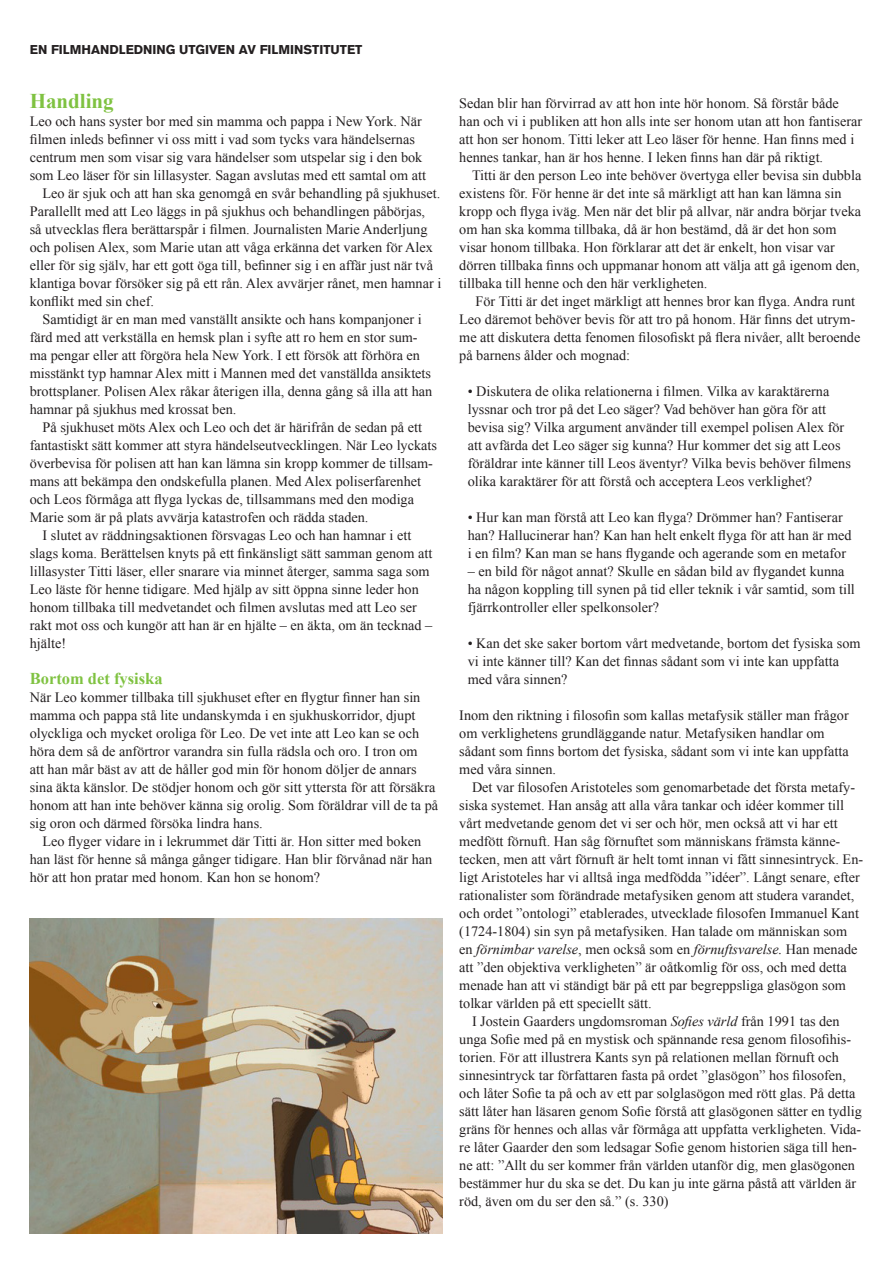
<style>
.page{position:relative;width:893px;height:1263px;background:#fff}
.page>*{position:absolute;margin:0;border:0;box-sizing:border-box;transform-origin:0 0}
.Underrubrik{font:700 21px "Times New Roman";color:#7fc241}
.Underrubrik-2{font:700 16.5px "Times New Roman";color:#7fc241}
.Brödtext{font:14.25px/18px "Times New Roman";color:#231f20}
.Första_brödtext_efte{font:14.25px/18px "Times New Roman";color:#231f20}
.Diskussionsfråga{font:14.25px/18px "Times New Roman";color:#231f20}
.Första_brödtext_efte-2{font:700 12.75px "Akzidenz Grotesk BQ";color:#231f20}
.s1{font-style:italic}
</style>
<div class="page">
<img style="left:30px;top:918px;width:412px;height:315px">
<p class="Första_brödtext_efte-2" style="left:30px;top:42px;width:334px">EN FILMHANDLEDNING UTGIVEN AV FILMINSTITUTET</p>
<p class="Underrubrik" style="left:30px;top:86px;width:86px">Handling</p>
<p class="Första_brödtext_efte" style="left:30px;top:112px;width:398px">Leo och hans syster bor med sin mamma och pappa i New York. När filmen inleds befinner vi oss mitt i vad som tycks vara händelsernas centrum men som visar sig vara händelser som utspelar sig i den bok som Leo läser för sin lillasyster. Sagan avslutas med ett samtal om att</p>
<p class="Första_brödtext_efte" style="left:30px;top:184px;width:413px;text-indent:13px">Leo är sjuk och att han ska genomgå en svår behandling på sjukhuset.<br>Parallellt med att Leo läggs in på sjukhus och behandlingen påbörjas,<br>så utvecklas flera berättarspår i filmen. Journalisten Marie Anderljung och polisen Alex, som Marie utan att våga erkänna det varken för Alex eller för sig själv, har ett gott öga till, befinner sig i en affär just när två klantiga bovar försöker sig på ett rån. Alex avvärjer rånet, men hamnar i konflikt med sin chef.</p>
<p class="Brödtext" style="left:30px;top:310px;width:404px;text-indent:13px">Samtidigt är en man med vanställt ansikte och hans kompanjoner i färd med att verkställa en hemsk plan i syfte att ro hem en stor sum&shy;ma pengar eller att förgöra hela New York. I ett försök att förhöra en misstänkt typ hamnar Alex mitt i Mannen med det vanställda ansiktets brottsplaner. Polisen Alex råkar återigen illa, denna gång så illa att han hamnar på sjukhus med krossat ben.</p>
<p class="Brödtext" style="left:30px;top:418px;width:409px;text-indent:13px">På sjukhuset möts Alex och Leo och det är härifrån de sedan på ett fantastiskt sätt kommer att styra händelseutvecklingen. När Leo lyckats överbevisa för polisen att han kan lämna sin kropp kommer de tillsam&shy;mans att bekämpa den ondskefulla planen. Med Alex poliserfarenhet och Leos förmåga att flyga lyckas de, tillsammans med den modiga Marie som är på plats avvärja katastrofen och rädda staden.</p>
<p class="Brödtext" style="left:30px;top:526px;width:404px;text-indent:13px">I slutet av räddningsaktionen försvagas Leo och han hamnar i ett slags koma. Berättelsen knyts på ett finkänsligt sätt samman genom att lillasyster Titti läser, eller snarare via minnet återger, samma saga som Leo läste för henne tidigare. Med hjälp av sitt öppna sinne leder hon honom tillbaka till medvetandet och filmen avslutas med att Leo ser rakt mot oss och kungör att han är en hjälte – en äkta, om än tecknad – hjälte!</p>
<p class="Underrubrik-2" style="left:30px;top:667px;width:134px">Bortom det fysiska</p>
<p class="Första_brödtext_efte" style="left:30px;top:688px;width:410px">När Leo kommer tillbaka till sjukhuset efter en flygtur finner han sin mamma och pappa stå lite undanskymda i en sjukhuskorridor, djupt olyckliga och mycket oroliga för Leo. De vet inte att Leo kan se och höra dem så de anförtror varandra sin fulla rädsla och oro. I tron om<br>att han mår bäst av att de håller god min för honom döljer de annars sina äkta känslor. De stödjer honom och gör sitt yttersta för att försäkra honom att han inte behöver känna sig orolig. Som föräldrar vill de ta på sig oron och därmed försöka lindra hans.</p>
<p class="Brödtext" style="left:30px;top:832px;width:404px;text-indent:13px">Leo flyger vidare in i lekrummet där Titti är. Hon sitter med boken han läst för henne så många gånger tidigare. Han blir förvånad när han hör att hon pratar med honom. Kan hon se honom?</p>
<p class="Brödtext" style="left:459px;top:94px;width:404px">Sedan blir han förvirrad av att hon inte hör honom. Så förstår både han och vi i publiken att hon alls inte ser honom utan att hon fantiserar att hon ser honom. Titti leker att Leo läser för henne. Han finns med i hennes tankar, han är hos henne. I leken finns han där på riktigt.</p>
<p class="Brödtext" style="left:459px;top:166px;width:404px;text-indent:13px">Titti är den person Leo inte behöver övertyga eller bevisa sin dubbla existens för. För henne är det inte så märkligt att han kan lämna sin kropp och flyga iväg. Men när det blir på allvar, när andra börjar tveka om han ska komma tillbaka, då är hon bestämd, då är det hon som visar honom tillbaka. Hon förklarar att det är enkelt, hon visar var dörren tillbaka finns och uppmanar honom att välja att gå igenom den, tillbaka till henne och den här verkligheten.</p>
<p class="Brödtext" style="left:459px;top:292px;width:403px;text-indent:16px">För Titti är det inget märkligt att hennes bror kan flyga. Andra runt Leo däremot behöver bevis för att tro på honom. Här finns det utrym&shy;me att diskutera detta fenomen filosofiskt på flera nivåer, allt beroende på barnens ålder och mognad:</p>
<p class="Diskussionsfråga" style="left:468px;top:382px;width:385px">• Diskutera de olika relationerna i filmen. Vilka av karaktärerna lyssnar och tror på det Leo säger? Vad behöver han göra för att bevisa sig? Vilka argument använder till exempel polisen Alex för att avfärda det Leo säger sig kunna? Hur kommer det sig att Leos föräldrar inte känner till Leos äventyr? Vilka bevis behöver filmens olika karaktärer för att förstå och acceptera Leos verklighet?</p>
<p class="Diskussionsfråga" style="left:468px;top:508px;width:385px">• Hur kan man förstå att Leo kan flyga? Drömmer han? Fantiserar han? Hallucinerar han? Kan han helt enkelt flyga för att han är med i en film? Kan man se hans flygande och agerande som en metafor</p>
<p class="Diskussionsfråga" style="left:468px;top:562px;width:389px">– en bild för något annat? Skulle en sådan bild av flygandet kunna ha någon koppling till synen på tid eller teknik i vår samtid, som till fjärrkontroller eller spelkonsoler?</p>
<p class="Diskussionsfråga" style="left:468px;top:634px;width:394px">• Kan det ske saker bortom vårt medvetande, bortom det fysiska som vi inte känner till? Kan det finnas sådant som vi inte kan uppfatta med våra sinnen?</p>
<p class="Första_brödtext_efte" style="left:459px;top:706px;width:391px">Inom den riktning i filosofin som kallas metafysik ställer man frågor om verklighetens grundläggande natur. Metafysiken handlar om sådant som finns bortom det fysiska, sådant som vi inte kan uppfatta med våra sinnen.</p>
<p class="Första_brödtext_efte" style="left:459px;top:778px;width:405px;text-indent:13px">Det var filosofen Aristoteles som genomarbetade det första metafy&shy;siska systemet. Han ansåg att alla våra tankar och idéer kommer till vårt medvetande genom det vi ser och hör, men också att vi har ett medfött förnuft. Han såg förnuftet som människans främsta känne&shy;tecken, men att vårt förnuft är helt tomt innan vi fått sinnesintryck. En&shy;ligt Aristoteles har vi alltså inga medfödda ”idéer”. Långt senare, efter rationalister som förändrade metafysiken genom att studera varandet, och ordet ”ontologi” etablerades, utvecklade filosofen Immanuel Kant (1724-1804) sin syn på metafysiken. Han talade om människan som en <span class="s1">förnimbar varelse</span>, men också som en <span class="s1">förnuftsvarelse.</span> Han menade att ”den objektiva verkligheten” är oåtkomlig för oss, och med detta menade han att vi ständigt bär på ett par begreppsliga glasögon som tolkar världen på ett speciellt sätt.</p>
<p class="Brödtext" style="left:459px;top:1012px;width:404px;text-indent:13px">I Jostein Gaarders ungdomsroman <span class="s1">Sofies värld</span> från 1991 tas den unga Sofie med på en mystisk och spännande resa genom filosofihis&shy;torien. För att illustrera Kants syn på relationen mellan förnuft och sinnesintryck tar författaren fasta på ordet ”glasögon” hos filosofen, och låter Sofie ta på och av ett par solglasögon med rött glas. På detta sätt låter han läsaren genom Sofie förstå att glasögonen sätter en tydlig gräns för hennes och allas vår förmåga att uppfatta verkligheten. Vida&shy;re låter Gaarder den som ledsagar Sofie genom historien säga till hen&shy;ne att: ”Allt du ser kommer från världen utanför dig, men glasögonen bestämmer hur du ska se det. Du kan ju inte gärna påstå att världen är röd, även om du ser den så.” (s. 330)</p>
</div>
